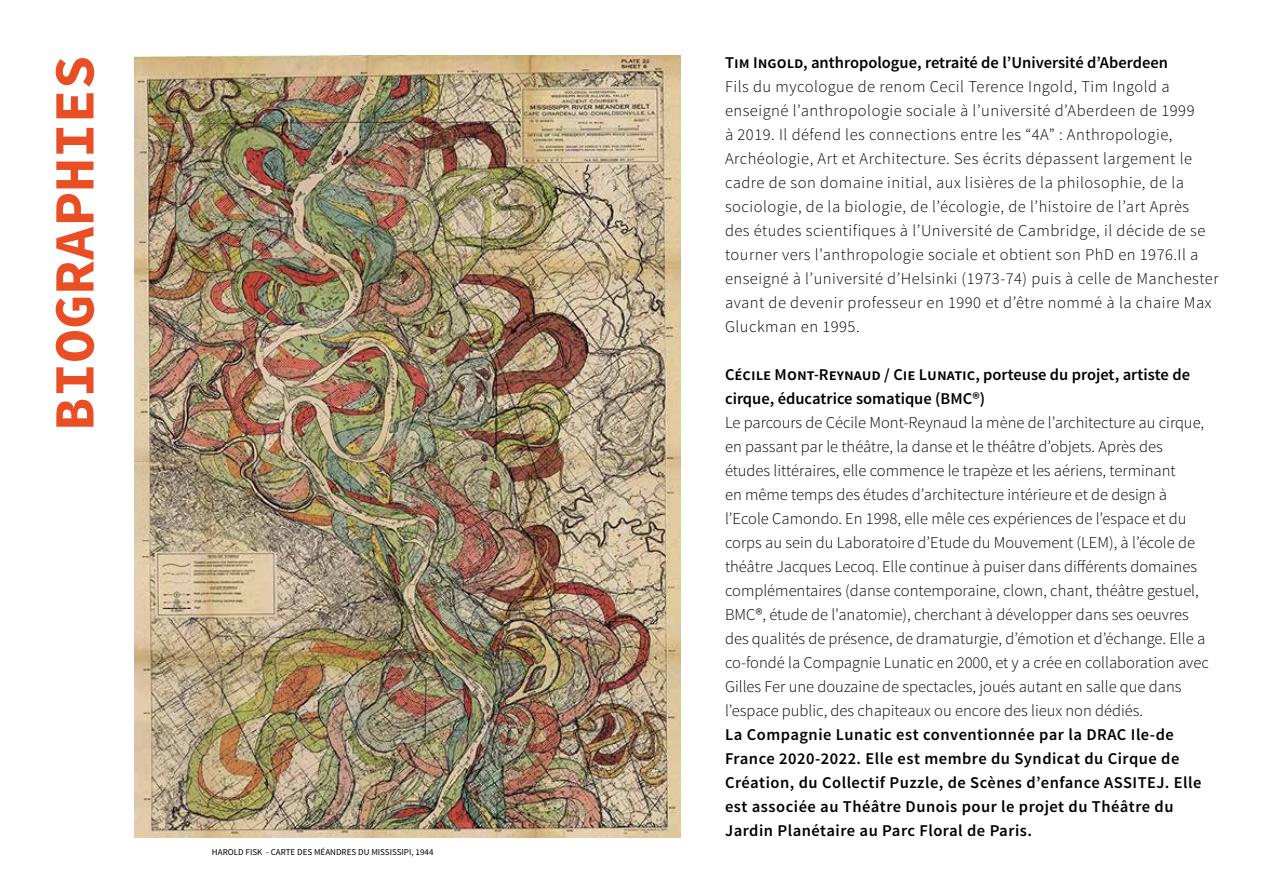
<style>
.page{position:relative;width:1263px;height:893px;background:#fff}
.page>*{position:absolute;margin:0;border:0;box-sizing:border-box;transform-origin:0 0}
.t1{font:700 57px "Source Code Pro";color:#e94e24}
.t2{font:300 16.5px/24px "Source Sans Pro";color:#000}
.t3{font:300 16.5px/24px "Source Sans Pro";letter-spacing:.03em;color:#000}
.t4{font:600 16.5px/24px "Source Sans Pro";letter-spacing:.02em;color:#000}
.t5{font:600 16.5px/24px "Source Sans Pro";color:#000}
.t6{font:9px "Source Sans Pro";color:#000001}
</style>
<div class="page">
<img style="left:135px;top:55px;width:545px;height:783px">
<h1 class="t1" style="left:38px;top:431px;width:378px;rotate:-90deg">BIOGRAPHIES</h1>
<p class="t5" style="left:725px;top:51px;width:444px">Tim Ingold, anthropologue, retraité de l’Université d’Aberdeen</p>
<p class="t3" style="left:725px;top:74px;width:495px">Fils du mycologue de renom Cecil Terence Ingold, Tim Ingold a enseigné l’anthropologie sociale à l’université d’Aberdeen de 1999<br>à 2019. Il défend les connections entre les “4A” : Anthropologie, Archéologie, Art et Architecture. Ses écrits dépassent largement le cadre de son domaine initial, aux lisières de la philosophie, de la sociologie, de la biologie, de l’écologie, de l’histoire de l’art Après<br>des études scientifiques à l’Université de Cambridge, il décide de se tourner vers l’anthropologie sociale et obtient son PhD en 1976.Il a enseigné à l’université d’Helsinki (1973-74) puis à celle de Manchester avant de devenir professeur en 1990 et d’être nommé à la chaire Max Gluckman en 1995.</p>
<p class="t5" style="left:725px;top:363px;width:466px">Cécile Mont-Reynaud / Cie Lunatic, porteuse du projet, artiste de cirque, éducatrice somatique (BMC®)</p>
<p class="t2" style="left:725px;top:410px;width:485px">Le parcours de Cécile Mont-Reynaud la mène de l’architecture au cirque, en passant par le théâtre, la danse et le théâtre d’objets. Après des études littéraires, elle commence le trapèze et les aériens, terminant<br>en même temps des études d’architecture intérieure et de design à l’Ecole Camondo. En 1998, elle mêle ces expériences de l’espace et du corps au sein du Laboratoire d’Etude du Mouvement (LEM), à l’école de théâtre Jacques Lecoq. Elle continue à puiser dans différents domaines complémentaires (danse contemporaine, clown, chant, théâtre gestuel, BMC®, étude de l’anatomie), cherchant à développer dans ses oeuvres des qualités de présence, de dramaturgie, d’émotion et d’échange. Elle a co-fondé la Compagnie Lunatic en 2000, et y a crée en collaboration avec Gilles Fer une douzaine de spectacles, joués autant en salle que dans l’espace public, des chapiteaux ou encore des lieux non dédiés.</p>
<p class="t4" style="left:725px;top:723px;width:478px">La Compagnie Lunatic est conventionnée par la DRAC Ile-de France 2020-2022. Elle est membre du Syndicat du Cirque de Création, du Collectif Puzzle, de Scènes d’enfance ASSITEJ. Elle est associée au Théâtre Dunois pour le projet du Théâtre du Jardin Planétaire au Parc Floral de Paris.</p>
<p class="t6" style="left:212px;top:847px;width:223px">HAROLD FISK - CARTE DES MÉANDRES DU MISSISSIPI, 1944</p>
</div>
